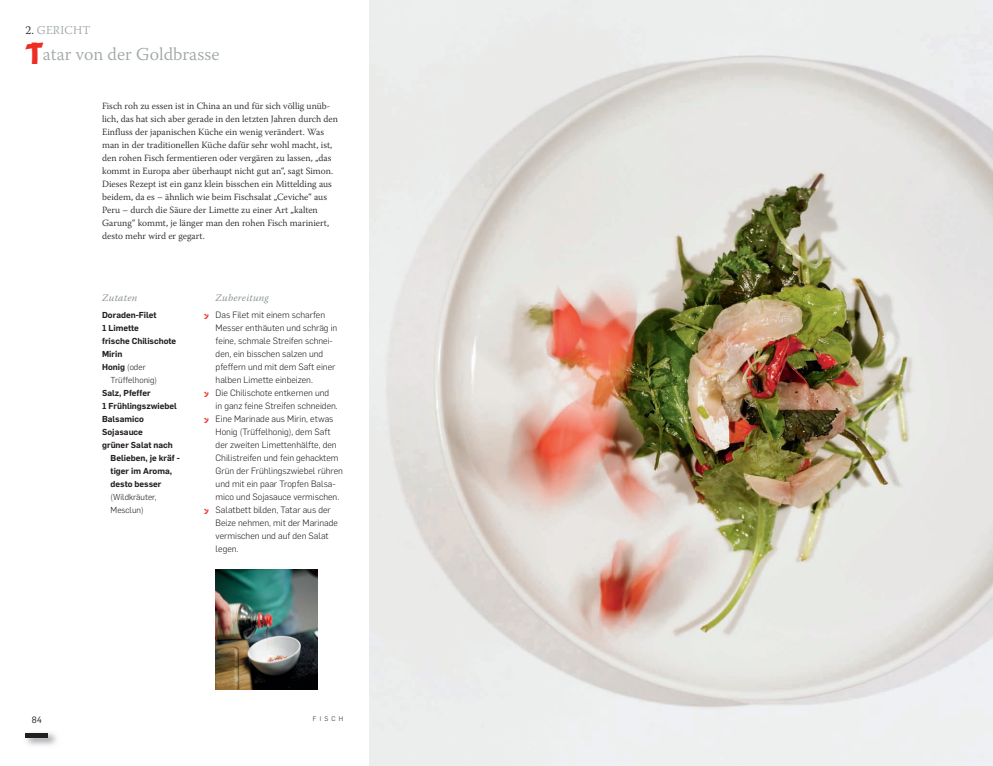
<style>
.page{position:relative;width:993px;height:766px;background:#fff}
.page>*{position:absolute;margin:0;border:0;box-sizing:border-box;transform-origin:0 0}
.t1{font:300 18px "Warnock Pro";color:#9fa7a5}
.t2{font:300 12px "Warnock Pro";letter-spacing:.015em;color:#9fa7a5}
.t3{font:italic 10px "Warnock Pro";letter-spacing:.025em;color:#8a9694}
.t4{font:300 9.5px/13px "Warnock Pro";color:#231f20}
.t5{font:300 9px "Flama";color:#231f20}
.t6{font:9px "Flama";color:#231f20}
.t7{font:600 8.5px "Flama";color:#231f20}
.t8{font:300 8.5px "Flama";color:#231f20}
.t9{font:300 6.5px "Flama";letter-spacing:.5em;color:#231f20}
.s1{color:#231f20}
.s2{font-family:"Chinyen Normal";font-weight:400;font-size:36px;color:#ee2e22}
.s3{font-weight:300}
.s4{font-family:"Chinyen Normal";font-weight:400;color:#ee2e22}
</style>
<div class="page">
<img style="left:25px;top:732px;width:32px;height:14px">
<hr style="left:26px;top:733px;width:22px;height:4px;background:#231f20">
<img style="left:369px;top:0;width:623px;height:765px">
<img style="left:215px;top:569px;width:102px;height:120px">
<p class="t2" style="left:26px;top:26px;width:66px"><span class="s1">2.</span> GERICHT</p>
<p class="t1" style="left:26px;top:48px;width:195px"><span class="s2">T</span>atar von der Goldbrasse</p>
<p class="t4" style="left:102px;top:100px;width:237px">Fisch roh zu essen ist in China an und für sich völlig unüb&shy;lich, das hat sich aber gerade in den letzten Jahren durch den Einfluss der japanischen Küche ein wenig verändert. Was man in der traditionellen Küche dafür sehr wohl macht, ist, den rohen Fisch fermentieren oder vergären zu lassen, „das kommt in Europa aber überhaupt nicht gut an“, sagt Simon.<br>Dieses Rezept ist ein ganz klein bisschen ein Mittelding aus beidem, da es – ähnlich wie beim Fischsalat „Ceviche“ aus Peru – durch die Säure der Limette zu einer Art „kalten Garung“ kommt, je länger man den rohen Fisch mariniert, desto mehr wird er gegart.</p>
<p class="t3" style="left:102px;top:293px;width:37px">Zutaten</p>
<p class="t7" style="left:102px;top:311px;width:56px">Doraden-Filet</p>
<p class="t7" style="left:102px;top:324px;width:38px">1 Limette</p>
<p class="t7" style="left:102px;top:337px;width:76px">frische Chilischote</p>
<p class="t7" style="left:102px;top:350px;width:22px">Mirin</p>
<p class="t7" style="left:102px;top:363px;width:45px">Honig <span class="s3">(oder</span></p>
<p class="t8" style="left:111px;top:376px;width:48px">Trüffelhonig)</p>
<p class="t7" style="left:102px;top:389px;width:50px">Salz, Pfeffer</p>
<p class="t7" style="left:102px;top:402px;width:76px">1 Frühlingszwiebel</p>
<p class="t7" style="left:102px;top:415px;width:43px">Balsamico</p>
<p class="t7" style="left:102px;top:428px;width:42px">Sojasauce</p>
<p class="t7" style="left:102px;top:441px;width:72px">grüner Salat nach</p>
<p class="t7" style="left:111px;top:454px;width:71px">Belieben, je kräf -</p>
<p class="t7" style="left:111px;top:467px;width:63px">tiger im Aroma,</p>
<p class="t7" style="left:111px;top:480px;width:52px">desto besser</p>
<p class="t8" style="left:111px;top:493px;width:48px">(Wildkräuter,</p>
<p class="t8" style="left:111px;top:506px;width:34px">Mesclun)</p>
<p class="t3" style="left:215px;top:293px;width:55px">Zubereitung</p>
<p class="t5" style="left:204px;top:311px;width:122px"><span class="s4">y</span> Das Filet mit einem scharfen</p>
<p class="t5" style="left:215px;top:324px;width:123px">Messer enthäuten und schräg in</p>
<p class="t5" style="left:215px;top:337px;width:119px">feine, schmale Streifen schnei-</p>
<p class="t5" style="left:215px;top:350px;width:109px">den, ein bisschen salzen und</p>
<p class="t5" style="left:215px;top:363px;width:121px">pfeffern und mit dem Saft einer</p>
<p class="t5" style="left:215px;top:376px;width:99px">halben limette einbeizen.</p>
<p class="t5" style="left:204px;top:389px;width:127px"><span class="s4">y</span> Die Chilischote entkernen und</p>
<p class="t5" style="left:215px;top:402px;width:124px">in ganz feine Streifen schneiden.</p>
<p class="t5" style="left:204px;top:415px;width:131px"><span class="s4">y</span> eine Marinade aus Mirin, etwas</p>
<p class="t5" style="left:215px;top:428px;width:116px">honig (Trüffelhonig), dem Saft</p>
<p class="t5" style="left:215px;top:441px;width:122px">der zweiten limettenhälfte, den</p>
<p class="t5" style="left:215px;top:454px;width:124px">Chilistreifen und fein gehacktem</p>
<p class="t5" style="left:215px;top:467px;width:129px">Grün der Frühlingszwiebel rühren</p>
<p class="t5" style="left:215px;top:480px;width:121px">und mit ein paar Tropfen Balsa-</p>
<p class="t5" style="left:215px;top:493px;width:125px">mico und Sojasauce vermischen.</p>
<p class="t5" style="left:204px;top:506px;width:128px"><span class="s4">y</span> Salatbett bilden, Tatar aus der</p>
<p class="t5" style="left:215px;top:519px;width:124px">Beize nehmen, mit der Marinade</p>
<p class="t5" style="left:215px;top:532px;width:115px">vermischen und auf den Salat</p>
<p class="t5" style="left:215px;top:545px;width:24px">legen.</p>
<p class="t6" style="left:32px;top:716px;width:12px">84</p>
<p class="t9" style="left:313px;top:716px;width:32px">FiSCh</p>
</div>
